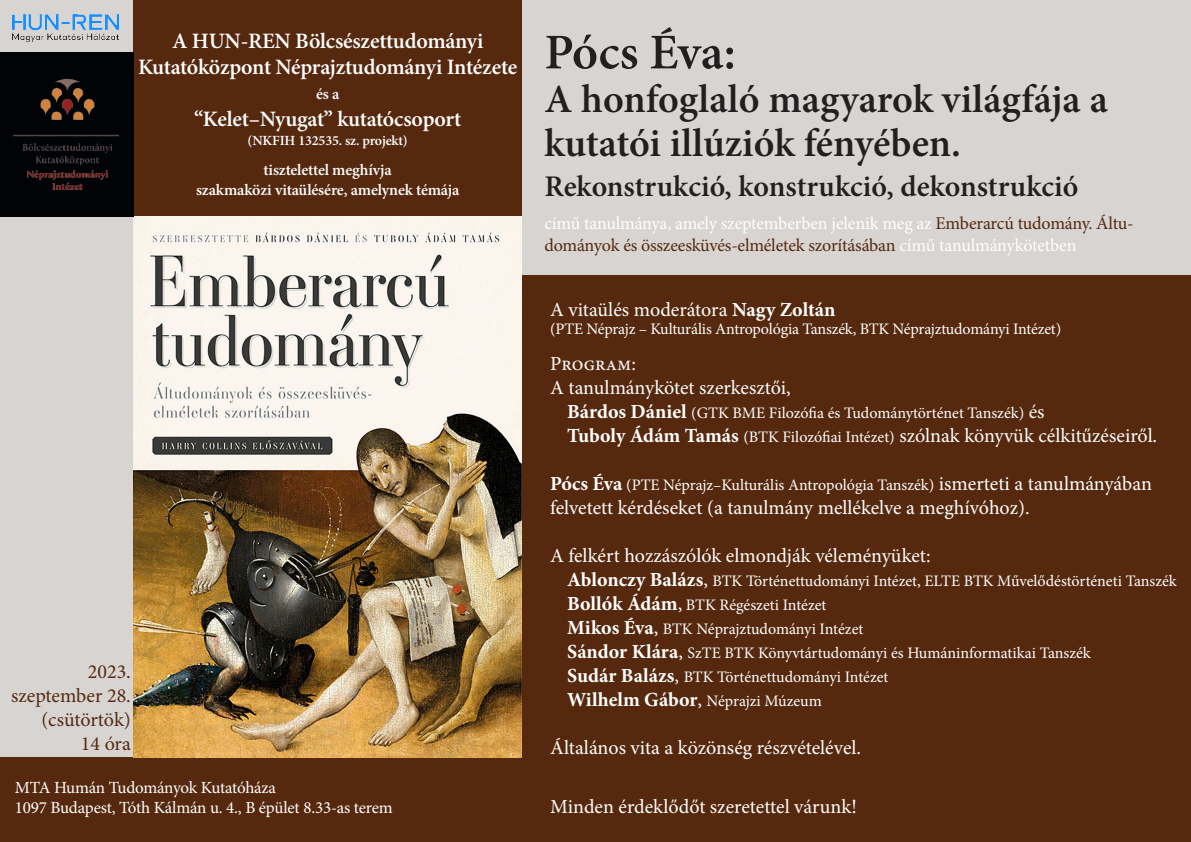
<style>
.page{position:relative;width:1191px;height:842px;background:#d7d4d2}
.page>*{position:absolute;margin:0;border:0;box-sizing:border-box;transform-origin:0 0}
.t1{font:600 50px "Minion Pro";color:#231f20}
.t2{font:600 40px "Minion Pro";color:#231f20}
.t3{font:600 30px "Minion Pro";letter-spacing:-.005em;color:#231f20}
.t4{font:600 22px "Minion Pro";letter-spacing:-.01em;color:#fff}
.t5{font:20px "Minion Pro";color:#fff}
.t6{font:20px/24px "Minion Pro";color:#56290e;text-align:right}
.t7{font:18px/21.6px "Minion Pro";letter-spacing:-.01em;color:#56290e}
.t8{font:17px "Minion Pro";letter-spacing:-.01em;color:#fff}
.t9{font:16px "Minion Pro";letter-spacing:-.005em;color:#fff}
.t10{font:600 16px "Minion Pro";letter-spacing:-.01em;color:#fff}
.t11{font:600 14px "Minion Pro";letter-spacing:-.01em;color:#fff}
.s1{color:#fff}
.s2{font-weight:700}
.s3{font-weight:700;font-size:20px}
.s4{font-size:20px}
.s5{font-size:16px}
</style>
<div class="page">
<div style="left:0;top:757px;width:582px;height:85px;background:#56290e"></div>
<div style="left:134px;top:0;width:388px;height:217px;background:#56290e"></div>
<div style="left:522px;top:276px;width:669px;height:566px;background:#56290e"></div>
<img style="left:134px;top:217px;width:388px;height:540px">
<div style="left:0;top:52px;width:134px;height:165px;background:#010306"></div>
<img style="left:14px;top:78px;width:104px;height:112px">
<img style="left:13px;top:14px;width:105px;height:27px">
<p class="t4" style="left:172px;top:26px;width:313px">A HUN-REN Bölcsészettudományi</p>
<p class="t4" style="left:138px;top:52px;width:381px">Kutatóközpont Néprajztudományi Intézete</p>
<p class="t10" style="left:316px;top:83px;width:25px">és a</p>
<p class="t4" style="left:194px;top:103px;width:269px">“Kelet–Nyugat” kutatócsoport</p>
<p class="t11" style="left:248px;top:131px;width:162px">(NKFIH 132535. sz. projekt)</p>
<p class="t10" style="left:263px;top:159px;width:130px">tisztelettel meghívja</p>
<p class="t10" style="left:196px;top:178px;width:265px">szakmaközi vitaülésére, amelynek témája</p>
<p class="t6" style="left:88px;top:660px;width:44px">2023.</p>
<p class="t6" style="left:11px;top:684px;width:121px">szeptember 28. (csütörtök)</p>
<p class="t6" style="left:81px;top:732px;width:51px">14 óra</p>
<p class="t8" style="left:15px;top:776px;width:263px">MTA Humán Tudományok Kutatóháza</p>
<p class="t8" style="left:15px;top:796px;width:379px">1097 Budapest, Tóth Kálmán u. 4., B épület 8.33-as terem</p>
<p class="t1" style="left:544px;top:18px;width:193px">Pócs Éva:</p>
<p class="t2" style="left:544px;top:72px;width:565px">A honfoglaló magyarok világfája a</p>
<p class="t2" style="left:544px;top:116px;width:418px">kutatói illúziók fényében.</p>
<p class="t3" style="left:544px;top:166px;width:535px">Rekonstrukció, konstrukció, dekonstrukció</p>
<p class="t7" style="left:544px;top:213px;width:591px"><span class="s1">című tanulmánya, amely szeptemberben jelenik meg az</span> Emberarcú tudomány. Áltu&shy;dományok és összeesküvés-elméletek szorításában <span class="s1">című tanulmánykötetben</span></p>
<p class="t5" style="left:550px;top:297px;width:287px">A vitaülés moderátora <span class="s2">Nagy Zoltán</span></p>
<p class="t9" style="left:550px;top:319px;width:512px">(PTE Néprajz – Kulturális Antropológia Tanszék, BTK Néprajztudományi Intézet)</p>
<p class="t5" style="left:550px;top:350px;width:87px">Program:</p>
<p class="t5" style="left:550px;top:374px;width:242px">A tanulmánykötet szerkesztői,</p>
<p class="t9" style="left:567px;top:402px;width:479px"><span class="s3">Bárdos Dániel</span> (GTK BME Filozófia és Tudománytörténet Tanszék) <span class="s4">és</span></p>
<p class="t5" style="left:567px;top:422px;width:591px"><span class="s2">Tuboly Ádám Tamás</span> <span class="s5">(BTK Filozófiai Intézet)</span> szólnak könyvük célkitűzéseiről.</p>
<p class="t9" style="left:550px;top:474px;width:603px"><span class="s3">Pócs Éva</span> (PTE Néprajz–Kulturális Antropológia Tanszék) <span class="s4">ismerteti a tanulmányában</span></p>
<p class="t5" style="left:550px;top:494px;width:481px">felvetett kérdéseket (a tanulmány mellékelve a meghívóhoz).</p>
<p class="t5" style="left:550px;top:542px;width:382px">A felkért hozzászólók elmondják véleményüket:</p>
<p class="t9" style="left:567px;top:570px;width:611px"><span class="s3">Ablonczy Balázs</span><span class="s4">,</span> BTK Történettudományi Intézet, ELTE BTK Művelődéstörténeti Tanszék</p>
<p class="t9" style="left:567px;top:594px;width:261px"><span class="s3">Bollók Ádám</span><span class="s4">,</span> BTK Régészeti Intézet</p>
<p class="t9" style="left:567px;top:618px;width:298px"><span class="s3">Mikos Éva</span><span class="s4">,</span> BTK Néprajztudományi Intézet</p>
<p class="t9" style="left:567px;top:642px;width:525px"><span class="s3">Sándor Klára</span><span class="s4">,</span> SzTE BTK Könyvtártudományi és Humáninformatikai Tanszék</p>
<p class="t9" style="left:567px;top:666px;width:323px"><span class="s3">Sudár Balázs</span><span class="s4">,</span> BTK Történettudományi Intézet</p>
<p class="t9" style="left:567px;top:690px;width:256px"><span class="s3">Wilhelm Gábor</span><span class="s4">,</span> Néprajzi Múzeum</p>
<p class="t5" style="left:550px;top:734px;width:312px">Általános vita a közönség részvételével.</p>
<p class="t5" style="left:550px;top:793px;width:308px">Minden érdeklődőt szeretettel várunk!</p>
</div>
